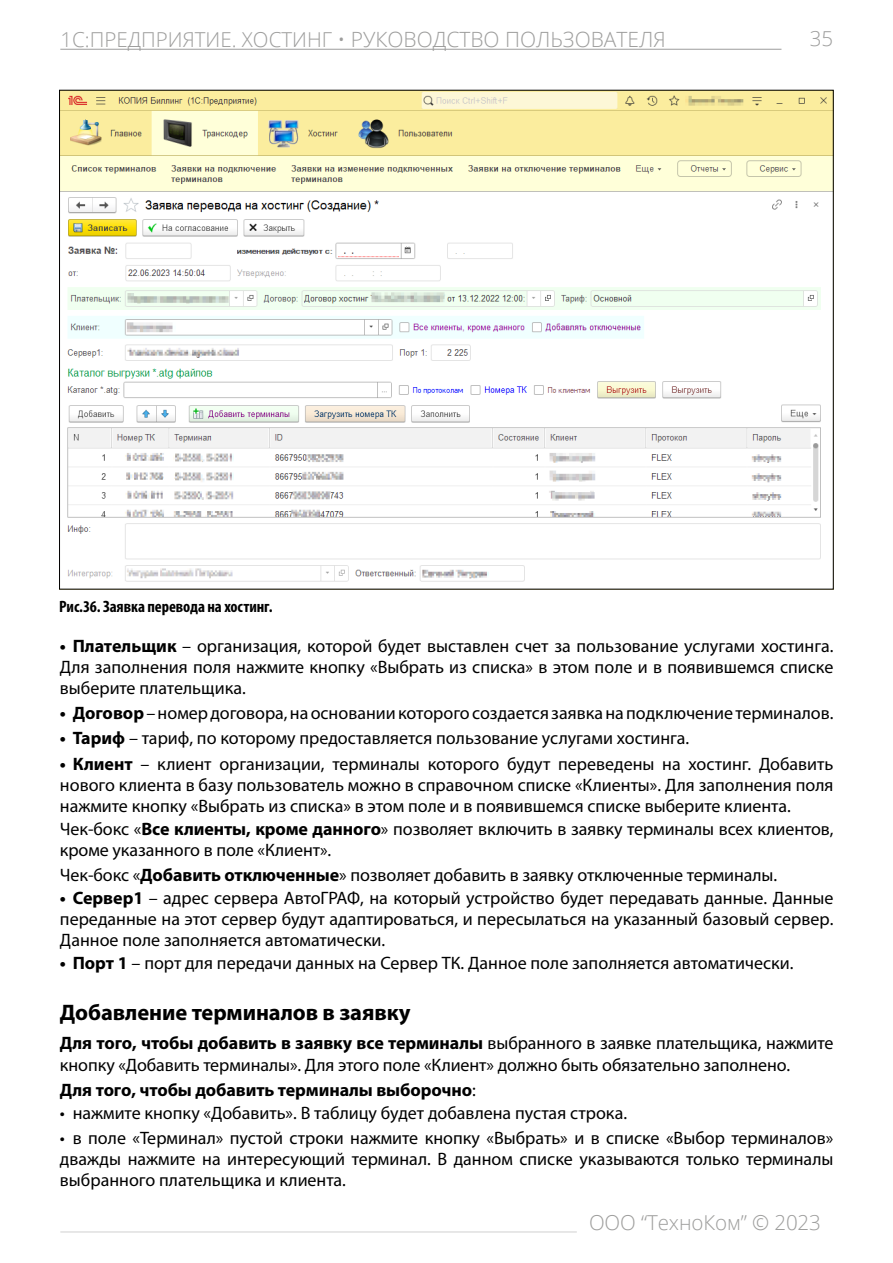
<style>
.page{position:relative;width:893px;height:1263px;background:#fff}
.page>*{position:absolute;margin:0;border:0;box-sizing:border-box;transform-origin:0 0}
._2-Subhead{font:700 22.5px "Myriad Pro";letter-spacing:-.005em;color:#000}
.t1{font:300 21px "Open Sans";color:#9d9d9c}
.t2{font:300 20.55px "Open Sans";letter-spacing:-.005em;color:#9d9d9c}
._4-Body_text{font:18px/21px "Myriad Pro";color:#000;text-align:justify}
._4-Body_text-2{font:700 18px "Myriad Pro";letter-spacing:-.005em;color:#000}
.t3{font:700 condensed 16.5px "Myriad Pro";letter-spacing:-.005em;color:#000}
.s1{font-size:20.55px}
.s2{font-weight:700}
.s3{font-weight:400}
</style>
<div class="page">
<hr style="left:60px;top:1231px;width:517px;height:1px;background:#d0d0d0">
<hr style="left:60px;top:49px;width:721px;height:1px;background:#9d9d9c">
<img style="left:61px;top:92px;width:771px;height:490px">
<p class="t1" style="left:60px;top:25px;width:607px"><span class="s1">1С:ПРЕДПРИЯТИЕ. ХОСТИНГ</span> • РУКОВОДСТВО ПОЛЬЗОВАТЕЛЯ</p>
<p class="t2" style="left:810px;top:24px;width:25px">35</p>
<p class="t3" style="left:59px;top:596px;width:215px">Рис.36. Заявка перевода на хостинг.</p>
<p class="_4-Body_text" style="left:60px;top:635px;width:775px"><span class="s2">• Плательщик</span> – организация, которой будет выставлен счет за пользование услугами хостинга.<br>Для заполнения поля нажмите кнопку «Выбрать из списка» в этом поле и в появившемся списке выберите плательщика.</p>
<p class="_4-Body_text" style="left:60px;top:702px;width:775px"><span class="s2">• Договор</span> – номер договора, на основании которого создается заявка на подключение терминалов.</p>
<p class="_4-Body_text" style="left:60px;top:727px;width:631px"><span class="s2">• Тариф</span> – тариф, по которому предоставляется пользование услугами хостинга.</p>
<p class="_4-Body_text" style="left:60px;top:753px;width:775px"><span class="s2">• Клиент</span> – клиент организации, терминалы которого будут переведены на хостинг. Добавить нового клиента в базу пользователь можно в справочном списке «Клиенты». Для заполнения поля нажмите кнопку «Выбрать из списка» в этом поле и в появившемся списке выберите клиента.</p>
<p class="_4-Body_text" style="left:60px;top:818px;width:775px">Чек-бокс «<span class="s2">Все клиенты, кроме данного</span>» позволяет включить в заявку терминалы всех клиентов, кроме указанного в поле «Клиент».</p>
<p class="_4-Body_text" style="left:60px;top:864px;width:719px">Чек-бокс «<span class="s2">Добавить отключенные</span>» позволяет добавить в заявку отключенные терминалы.</p>
<p class="_4-Body_text" style="left:60px;top:887px;width:775px"><span class="s2">• Сервер1</span> – адрес сервера АвтоГРАФ, на который устройство будет передавать данные. Данные переданные на этот сервер будут адаптироваться, и пересылаться на указанный базовый сервер.<br>Данное поле заполняется автоматически.</p>
<p class="_4-Body_text" style="left:60px;top:952px;width:735px"><span class="s2">• Порт 1</span> – порт для передачи данных на Сервер ТК. Данное поле заполняется автоматически.</p>
<p class="_2-Subhead" style="left:60px;top:998px;width:352px">Добавление терминалов в заявку</p>
<p class="_4-Body_text" style="left:60px;top:1033px;width:775px"><span class="s2">Для того, чтобы добавить в заявку все терминалы</span> выбранного в заявке плательщика, нажмите кнопку «Добавить терминалы». Для этого поле «Клиент» должно быть обязательно заполнено.</p>
<p class="_4-Body_text-2" style="left:60px;top:1078px;width:417px">Для того, чтобы добавить терминалы выборочно<span class="s3">:</span></p>
<p class="_4-Body_text" style="left:60px;top:1102px;width:569px">• нажмите кнопку «Добавить». В таблицу будет добавлена пустая строка.</p>
<p class="_4-Body_text" style="left:60px;top:1127px;width:775px">• в поле «Терминал» пустой строки нажмите кнопку «Выбрать» и в списке «Выбор терминалов» дважды нажмите на интересующий терминал. В данном списке указываются только терминалы выбранного плательщика и клиента.</p>
<p class="t2" style="left:589px;top:1208px;width:233px">ООО “ТехноКом” © 2023</p>
</div>
